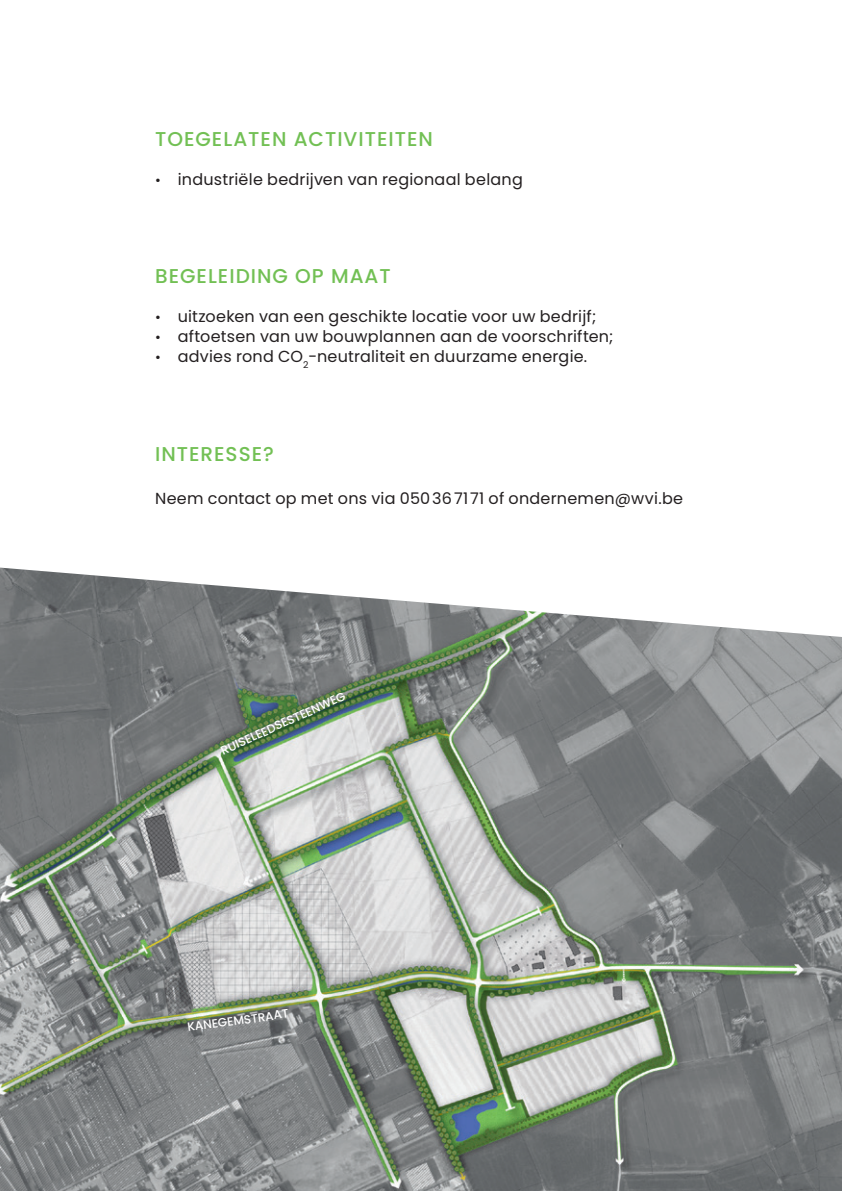
<style>
.page{position:relative;width:842px;height:1191px;background:#fff}
.page>*{position:absolute;margin:0;border:0;box-sizing:border-box;transform-origin:0 0}
.titel{font:500 20px "Poppins";letter-spacing:.05em;color:#72c054}
.Standaard{font:16px "Poppins";letter-spacing:.015em;color:#231f20}
.t1{font:500 12px "Poppins";color:#fff}
.s1{font-size:14px}
</style>
<div class="page">
<img style="left:0;top:567px;width:842px;height:624px">
<p class="titel" style="left:155px;top:127px;width:279px">TOEGELATEN ACTIVITEITEN</p>
<p class="Standaard" style="left:155px;top:170px;width:369px"><span class="s1">•</span> industriële bedrijven van regionaal belang</p>
<p class="titel" style="left:155px;top:265px;width:237px">BEGELEIDING OP MAAT</p>
<p class="Standaard" style="left:155px;top:307px;width:443px"><span class="s1">•</span> uitzoeken van een geschikte locatie voor uw bedrijf;</p>
<p class="Standaard" style="left:155px;top:327px;width:460px"><span class="s1">•</span> aftoetsen van uw bouwplannen aan de voorschriften;</p>
<p class="Standaard" style="left:155px;top:347px;width:434px"><span class="s1">•</span> advies rond CO<sub>2</sub>-neutraliteit en duurzame energie.</p>
<p class="titel" style="left:155px;top:442px;width:120px">INTERESSE?</p>
<p class="Standaard" style="left:155px;top:489px;width:530px">Neem contact op met ons via 050367171 of ondernemen@wvi.be</p>
<p class="t1" style="left:219px;top:744px;width:137px;rotate:-24deg">RUISELEEDSESTEENWEG</p>
<p class="t1" style="left:186px;top:1020px;width:104px;rotate:-8deg">KANEGEMSTRAAT</p>
</div>
